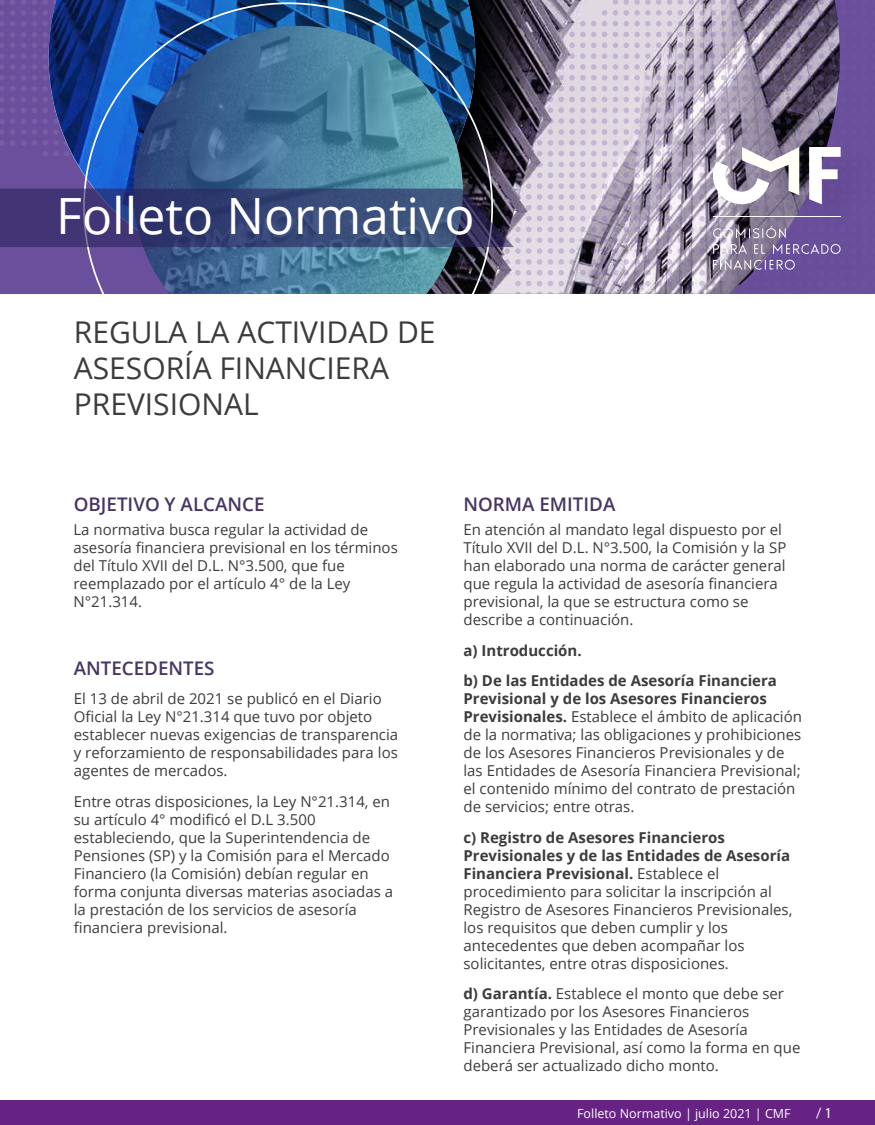
<style>
.page{position:relative;width:875px;height:1125px;background:#fff}
.page>*{position:absolute;margin:0;border:0;box-sizing:border-box;transform-origin:0 0}
.t1{font:50px "Open Sans";color:#fff}
.t2{font:30px/36px "Open Sans";color:#3c3c3b}
.t3{font:600 18.75px "Open Sans";color:#473563}
.t4{font:300 17.5px "Segoe UI";color:#fff}
.t5{font:15px/18px "Open Sans";color:#3c3c3b}
.t6{font:700 15px/30.5px "Open Sans";color:#3c3c3b}
.t7{font:15px "Myriad Pro";color:#fff}
.t8{font:12.5px "Open Sans";color:#fff}
.s1{font-weight:700}
</style>
<div class="page">
<svg style="left:0;top:0;width:49px;height:157px;background:#6c529d"></svg>
<svg style="left:504px;top:0;width:371px;height:294px;background:#a298ad"></svg>
<svg style="left:49px;top:0;width:426px;height:270px;background:#2c3881"></svg>
<img style="left:83px;top:2px;width:410px;height:292px">
<svg style="left:133px;top:26px;width:330px;height:268px;background:#407199"></svg>
<div style="left:0;top:1101px;width:875px;height:24px;background:#662383"></div>
<svg style="left:0;top:189px;width:514px;height:58px;background:#394072"></svg>
<img style="left:707px;top:141px;width:168px;height:153px">
<svg style="left:713px;top:226px;width:73px;height:12px"></svg>
<svg style="left:713px;top:244px;width:34px;height:10px"></svg>
<svg style="left:754px;top:244px;width:11px;height:10px"></svg>
<svg style="left:773px;top:244px;width:68px;height:10px"></svg>
<svg style="left:713px;top:260px;width:82px;height:10px"></svg>
<hr style="left:713px;top:216px;width:128px;height:1px;background:#fff">
<svg style="left:713px;top:147px;width:86px;height:57px"></svg>
<svg style="left:809px;top:147px;width:32px;height:57px"></svg>
<h1 class="t1" style="left:56px;top:182px;width:420px">Folleto Normativo</h1>
<h2 class="t2" style="left:74px;top:313px;width:363px">REGULA LA ACTIVIDAD DE<br>ASESORÍA FINANCIERA<br>PREVISIONAL</h2>
<p class="t3" style="left:74px;top:491px;width:192px">OBJETIVO Y ALCANCE</p>
<p class="t5" style="left:73px;top:520px;width:326px">La normativa busca regular la actividad de asesoría financiera previsional en los términos del Título XVII del D.L. N°3.500, que fue reemplazado por el artículo 4° de la Ley N°21.314.</p>
<p class="t3" style="left:74px;top:655px;width:142px">ANTECEDENTES</p>
<p class="t5" style="left:74px;top:689px;width:326px">El 13 de abril de 2021 se publicó en el Diario Oficial la Ley N°21.314 que tuvo por objeto establecer nuevas exigencias de transparencia y reforzamiento de responsabilidades para los agentes de mercados.</p>
<p class="t5" style="left:74px;top:792px;width:321px">Entre otras disposiciones, la Ley N°21.314, en su artículo 4° modificó el D.L 3.500 estableciendo, que la Superintendencia de Pensiones (SP) y la Comisión para el Mercado Financiero (la Comisión) debían regular en forma conjunta diversas materias asociadas a la prestación de los servicios de asesoría financiera previsional.</p>
<p class="t3" style="left:463px;top:491px;width:153px">NORMA EMITIDA</p>
<p class="t5" style="left:463px;top:520px;width:324px">En atención al mandato legal dispuesto por el Título XVII del D.L. N°3.500, la Comisión y la SP han elaborado una norma de carácter general que regula la actividad de asesoría financiera previsional, la que se estructura como se describe a continuación.</p>
<p class="t6" style="left:463px;top:635px;width:315px">a) Introducción.<br>b) De las Entidades de Asesoría Financiera</p>
<p class="t5" style="left:463px;top:689px;width:340px"><span class="s1">Previsional y de los Asesores Financieros Previsionales.</span> Establece el ámbito de aplicación de la normativa; las obligaciones y prohibiciones de los Asesores Financieros Previsionales y de las Entidades de Asesoría Financiera Previsional; el contenido mínimo del contrato de prestación de servicios; entre otras.</p>
<p class="t5" style="left:463px;top:828px;width:330px"><span class="s1">c) Registro de Asesores Financieros Previsionales y de las Entidades de Asesoría Financiera Previsional.</span> Establece el procedimiento para solicitar la inscripción al Registro de Asesores Financieros Previsionales, los requisitos que deben cumplir y los antecedentes que deben acompañar los solicitantes, entre otras disposiciones.</p>
<p class="t5" style="left:463px;top:984px;width:338px"><span class="s1">d) Garantía.</span> Establece el monto que debe ser garantizado por los Asesores Financieros Previsionales y las Entidades de Asesoría Financiera Previsional, así como la forma en que deberá ser actualizado dicho monto.</p>
<p class="t4" style="left:703px;top:1099px;width:80px">Junio 2020</p>
<p class="t8" style="left:577px;top:1105px;width:215px">Folleto Normativo | julio 2021 | CMF</p>
<p class="t7" style="left:816px;top:1103px;width:18px">/ 1</p>
</div>
